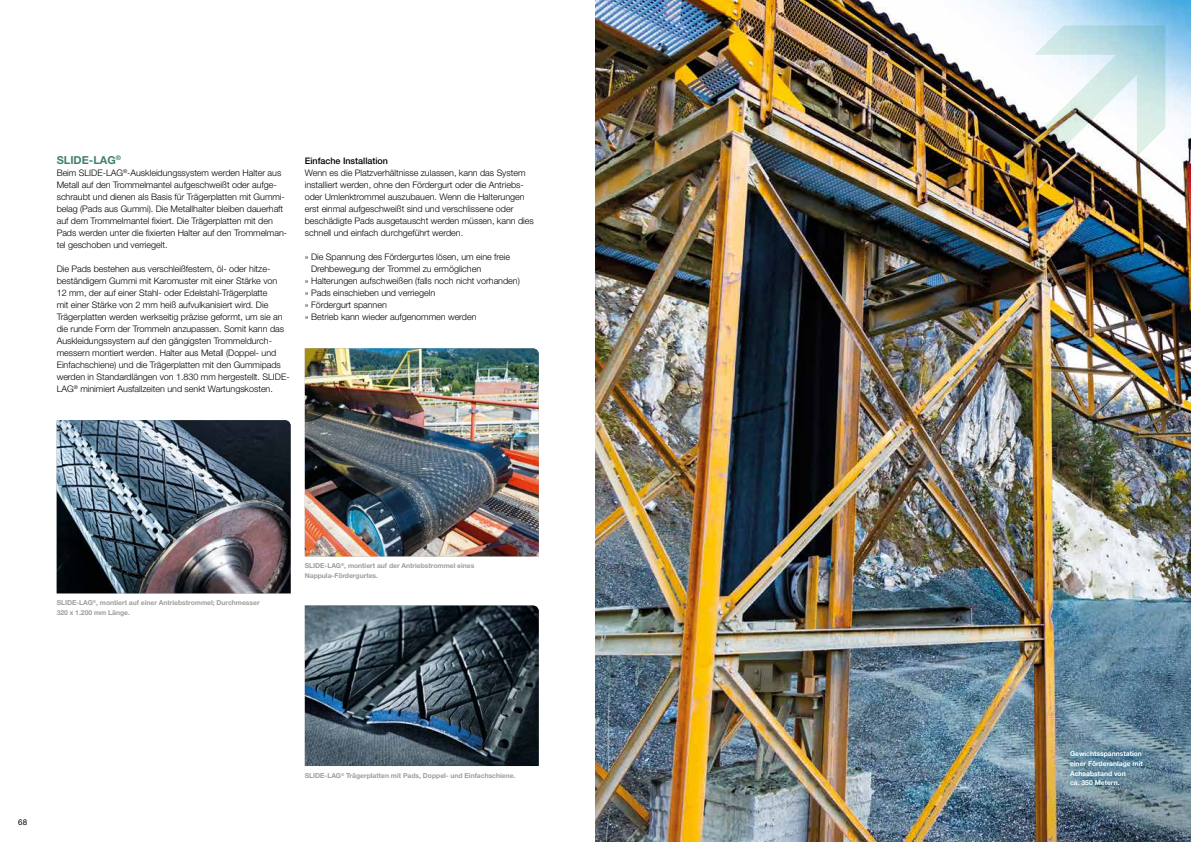
<style>
.page{position:relative;width:1191px;height:842px;background:#fff}
.page>*{position:absolute;margin:0;border:0;box-sizing:border-box;transform-origin:0 0}
.t1{font:700 11px "Helvetica Neue LT Std";color:#448074}
.t2{font:300 9px/12px "Helvetica Neue LT Std";letter-spacing:-.005em;color:#000}
.t3{font:500 9px "Helvetica Neue LT Std";letter-spacing:-.005em;color:#000}
.t4{font:8px "Helvetica Neue LT Std";color:#000}
.t5{font:700 6.8px/9.6px "Helvetica Neue LT Std";letter-spacing:-.005em;color:#9d9d9c}
.t6{font:700 6.8px/9.6px "Helvetica Neue LT Std";letter-spacing:-.005em;color:#fff}
</style>
<div class="page">
<img style="left:305px;top:348px;width:234px;height:208px">
<img style="left:57px;top:420px;width:234px;height:173px">
<img style="left:305px;top:605px;width:234px;height:161px">
<img style="left:595px;top:0;width:596px;height:842px">
<img style="left:933px;top:660px;width:258px;height:182px">
<img style="left:990px;top:26px;width:175px;height:175px">
<svg style="left:1064px;top:745px;width:84px;height:46px;background:#61879a"></svg>
<p class="t1" style="left:57px;top:153px;width:66px">SLIDE-LAG<sup>®</sup></p>
<p class="t2" style="left:57px;top:167px;width:232px">Beim SLIDE-LAG<sup>®</sup>-Auskleidungssystem werden Halter aus Metall auf den Trommelmantel aufgeschweißt oder aufge&shy;schraubt und dienen als Basis für Trägerplatten mit Gummi&shy;belag (Pads aus Gummi). Die Metallhalter bleiben dauerhaft auf dem Trommelmantel fixiert. Die Trägerplatten mit den Pads werden unter die fixierten Halter auf den Trommelman&shy;tel geschoben und verriegelt.</p>
<p class="t2" style="left:57px;top:263px;width:234px">Die Pads bestehen aus verschleißfestem, öl- oder hitze&shy;beständigem Gummi mit Karomuster mit einer Stärke von<br>12 mm, der auf einer Stahl- oder Edelstahl-Trägerplatte<br>mit einer Stärke von 2 mm heiß aufvulkanisiert wird. Die Trägerplatten werden werkseitig präzise geformt, um sie an die runde Form der Trommeln anzupassen. Somit kann das Auskleidungssystem auf den gängigsten Trommeldurch&shy;messern montiert werden. Halter aus Metall (Doppel- und Einfachschiene) und die Trägerplatten mit den Gummipads werden in Standardlängen von 1.830 mm hergestellt. SLIDE-LAG<sup>®</sup> minimiert Ausfallzeiten und senkt Wartungskosten.</p>
<p class="t3" style="left:305px;top:155px;width:85px">Einfache Installation</p>
<p class="t2" style="left:305px;top:167px;width:230px">Wenn es die Platzverhältnisse zulassen, kann das System installiert werden, ohne den Fördergurt oder die Antriebs&shy;oder Umlenktrommel auszubauen. Wenn die Halterungen erst einmal aufgeschweißt sind und verschlissene oder beschädigte Pads ausgetauscht werden müssen, kann dies schnell und einfach durchgeführt werden.</p>
<p class="t2" style="left:305px;top:251px;width:207px">» Die Spannung des Fördergurtes lösen, um eine freie</p>
<p class="t2" style="left:311px;top:263px;width:172px">Drehbewegung der Trommel zu ermöglichen</p>
<p class="t2" style="left:305px;top:275px;width:216px">» Halterungen aufschweißen (falls noch nicht vorhanden)</p>
<p class="t2" style="left:305px;top:287px;width:132px">» Pads einschieben und verriegeln</p>
<p class="t2" style="left:305px;top:299px;width:84px">» Fördergurt spannen</p>
<p class="t2" style="left:305px;top:311px;width:173px">» Betrieb kann wieder aufgenommen werden</p>
<p class="t5" style="left:57px;top:598px;width:204px">SLIDE-LAG<sup>®</sup>, montiert auf einer Antriebstrommel; Durchmesser<br>320 x 1.200 mm Länge.</p>
<p class="t5" style="left:305px;top:561px;width:171px">SLIDE-LAG<sup>®</sup>, montiert auf der Antriebstrommel eines<br>Nappula-Fördergurtes.</p>
<p class="t4" style="left:18px;top:817px;width:10px">68</p>
<p class="t5" style="left:305px;top:771px;width:212px">SLIDE-LAG<sup>®</sup> Trägerplatten mit Pads, Doppel- und Einfachschiene.</p>
<p class="t6" style="left:1070px;top:749px;width:74px">Gewichtsspannstation einer Förderanlage mit<br>Achsabstand von<br>ca. 350 Metern.</p>
</div>
